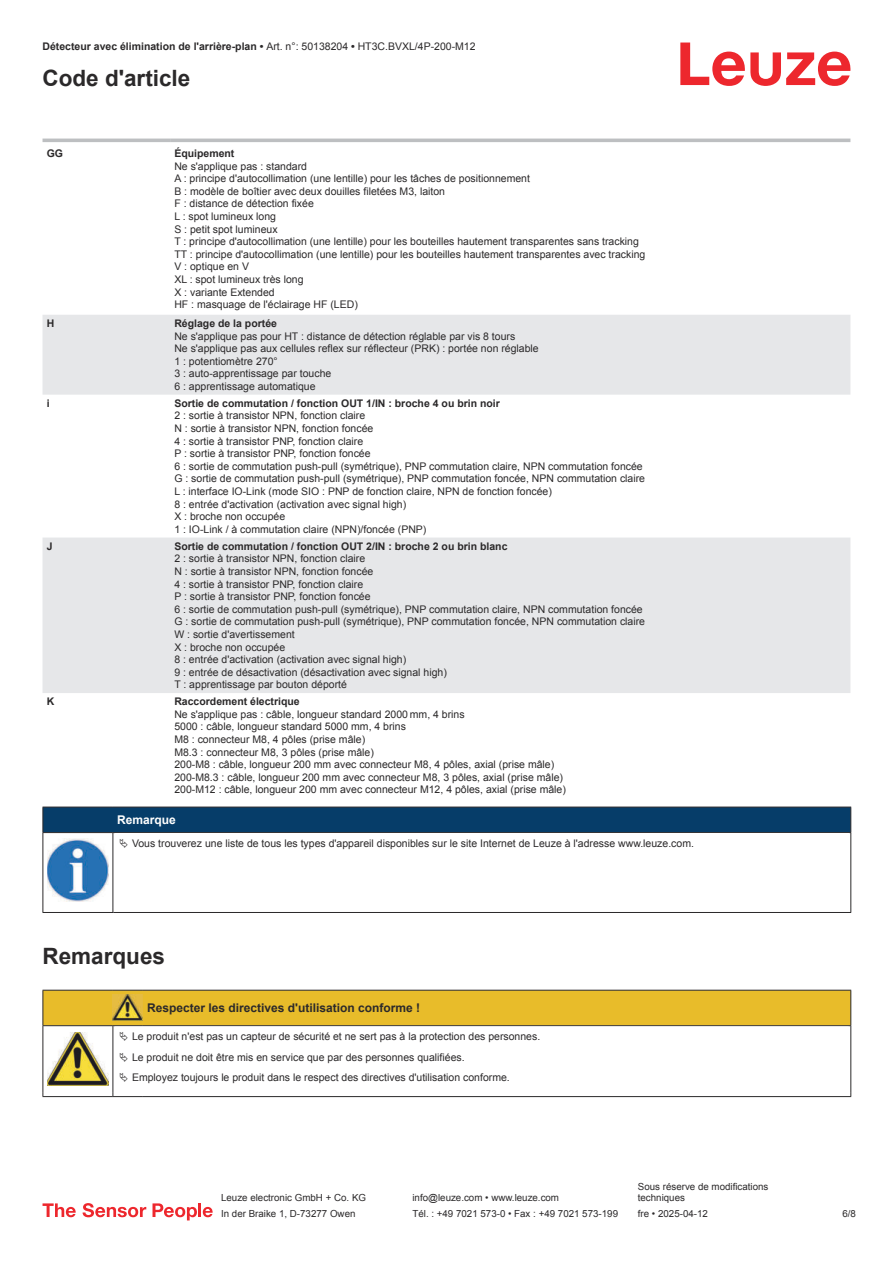
<style>
.page{position:relative;width:893px;height:1263px;background:#fff}
.page>*{position:absolute;margin:0;border:0;box-sizing:border-box;transform-origin:0 0}
.t1{font:700 22.5px "Arial";color:#2b292a}
.t2{font:700 12px "Arial";color:#2b292a}
.t3{font:700 12px "Arial";color:#fff}
.t4{font:10.5px/12.6px "Arial";color:#2b292a}
.t5{font:700 10.5px "Arial";color:#2b292a}
.t6{font:9.75px/11.7px "Arial";color:#2b292a}
.s1{font-weight:400}
</style>
<div class="page">
<svg style="left:680px;top:43px;width:170px;height:43px"></svg>
<svg style="left:43px;top:315px;width:807px;height:378px;fill:#e6e7e9"></svg>
<hr style="left:43px;top:139px;width:127px;height:3px;background:#bdbfc1">
<hr style="left:170px;top:139px;width:680px;height:3px;background:#bdbfc1">
<svg style="left:43px;top:1203px;width:33px;height:14px"></svg>
<svg style="left:83px;top:1203px;width:63px;height:14px"></svg>
<svg style="left:153px;top:1203px;width:44px;height:17px"></svg>
<hr style="left:198px;top:1203px;width:3px;height:14px;background:#ed272d">
<svg style="left:203px;top:1207px;width:10px;height:10px"></svg>
<hr style="left:43px;top:832px;width:70px;height:1px;background:#2b292a">
<div style="left:43px;top:807px;width:808px;height:25px;background:#063d69"></div>
<hr style="left:113px;top:832px;width:738px;height:1px;background:#2b292a">
<hr style="left:43px;top:833px;width:1px;height:75px;background:#2b292a">
<hr style="left:113px;top:833px;width:1px;height:75px;background:#2b292a">
<hr style="left:850px;top:833px;width:1px;height:75px;background:#2b292a">
<hr style="left:43px;top:912px;width:70px;height:1px;background:#2b292a">
<hr style="left:113px;top:912px;width:738px;height:1px;background:#2b292a">
<img style="left:47px;top:839px;width:61px;height:63px">
<hr style="left:43px;top:1096px;width:70px;height:1px;background:#2b292a">
<hr style="left:113px;top:1096px;width:30px;height:1px;background:#2b292a">
<hr style="left:143px;top:1096px;width:708px;height:1px;background:#2b292a">
<svg style="left:43px;top:990px;width:808px;height:106px"></svg>
<p class="t5" style="left:43px;top:43px;width:435px">Détecteur avec élimination de l'arrière-plan • <span class="s1">Art. n°: 50138204</span> • <span class="s1">HT3C.BVXL/4P-200-M12</span></p>
<h1 class="t1" style="left:43px;top:70px;width:149px">Code d'article</h1>
<p class="t5" style="left:47px;top:149px;width:18px">GG</p>
<p class="t5" style="left:174px;top:149px;width:62px">Équipement</p>
<p class="t4" style="left:174px;top:161px;width:473px">Ne s'applique pas : standard<br>A : principe d'autocollimation (une lentille) pour les tâches de positionnement<br>B : modèle de boîtier avec deux douilles filetées M3, laiton<br>F : distance de détection fixée<br>L : spot lumineux long<br>S : petit spot lumineux<br>T : principe d'autocollimation (une lentille) pour les bouteilles hautement transparentes sans tracking TT : principe d'autocollimation (une lentille) pour les bouteilles hautement transparentes avec tracking V : optique en V<br>XL : spot lumineux très long<br>X : variante Extended<br>HF : masquage de l'éclairage HF (LED)</p>
<p class="t5" style="left:47px;top:319px;width:9px">H</p>
<p class="t5" style="left:174px;top:319px;width:104px">Réglage de la portée</p>
<p class="t4" style="left:174px;top:330px;width:366px">Ne s'applique pas pour HT : distance de détection réglable par vis 8 tours<br>Ne s'applique pas aux cellules reflex sur réflecteur (PRK) : portée non réglable 1 : potentiomètre 270°<br>3 : auto-apprentissage par touche<br>6 : apprentissage automatique</p>
<p class="t5" style="left:47px;top:399px;width:4px">i</p>
<p class="t5" style="left:174px;top:399px;width:327px">Sortie de commutation / fonction OUT 1/IN : broche 4 ou brin noir</p>
<p class="t4" style="left:174px;top:410px;width:472px">2 : sortie à transistor NPN, fonction claire<br>N : sortie à transistor NPN, fonction foncée<br>4 : sortie à transistor PNP, fonction claire<br>P : sortie à transistor PNP, fonction foncée<br>6 : sortie de commutation push-pull (symétrique), PNP commutation claire, NPN commutation foncée G : sortie de commutation push-pull (symétrique), PNP commutation foncée, NPN commutation claire L : interface IO-Link (mode SIO : PNP de fonction claire, NPN de fonction foncée)<br>8 : entrée d'activation (activation avec signal high)<br>X : broche non occupée<br>1 : IO-Link / à commutation claire (NPN)/foncée (PNP)</p>
<p class="t5" style="left:47px;top:542px;width:7px">J</p>
<p class="t5" style="left:174px;top:542px;width:335px">Sortie de commutation / fonction OUT 2/IN : broche 2 ou brin blanc</p>
<p class="t4" style="left:174px;top:553px;width:472px">2 : sortie à transistor NPN, fonction claire<br>N : sortie à transistor NPN, fonction foncée<br>4 : sortie à transistor PNP, fonction claire<br>P : sortie à transistor PNP, fonction foncée<br>6 : sortie de commutation push-pull (symétrique), PNP commutation claire, NPN commutation foncée G : sortie de commutation push-pull (symétrique), PNP commutation foncée, NPN commutation claire W : sortie d'avertissement<br>X : broche non occupée<br>8 : entrée d'activation (activation avec signal high)<br>9 : entrée de désactivation (désactivation avec signal high)<br>T : apprentissage par bouton déporté</p>
<p class="t5" style="left:47px;top:698px;width:9px">K</p>
<p class="t5" style="left:174px;top:698px;width:127px">Raccordement électrique</p>
<p class="t4" style="left:174px;top:709px;width:393px">Ne s'applique pas : câble, longueur standard 2000 mm, 4 brins<br>5000 : câble, longueur standard 5000 mm, 4 brins<br>M8 : connecteur M8, 4 pôles (prise mâle)<br>M8.3 : connecteur M8, 3 pôles (prise mâle)<br>200-M8 : câble, longueur 200 mm avec connecteur M8, 4 pôles, axial (prise mâle)<br>200-M8.3 : câble, longueur 200 mm avec connecteur M8, 3 pôles, axial (prise mâle)<br>200-M12 : câble, longueur 200 mm avec connecteur M12, 4 pôles, axial (prise mâle)</p>
<p class="t3" style="left:117px;top:815px;width:60px">Remarque</p>
<p class="t4" style="left:132px;top:838px;width:563px">Vous trouverez une liste de tous les types d'appareil disponibles sur le site Internet de Leuze à l'adresse www.leuze.com.</p>
<h1 class="t1" style="left:43px;top:947px;width:124px">Remarques</h1>
<p class="t2" style="left:147px;top:1003px;width:274px">Respecter les directives d'utilisation conforme !</p>
<p class="t4" style="left:132px;top:1027px;width:410px;line-height:20.2px">Le produit n'est pas un capteur de sécurité et ne sert pas à la protection des personnes.<br>Le produit ne doit être mis en service que par des personnes qualifiées.<br>Employez toujours le produit dans le respect des directives d'utilisation conforme.</p>
<p class="t6" style="left:221px;top:1193px;width:146px">Leuze electronic GmbH + Co. KG</p>
<p class="t6" style="left:412px;top:1193px;width:148px">info@leuze.com • www.leuze.com</p>
<p class="t6" style="left:638px;top:1181px;width:132px">Sous réserve de modifications techniques</p>
<p class="t6" style="left:221px;top:1209px;width:136px">In der Braike 1, D-73277 Owen</p>
<p class="t6" style="left:412px;top:1209px;width:207px">Tél. : +49 7021 573-0 • Fax : +49 7021 573-199</p>
<p class="t6" style="left:638px;top:1209px;width:72px">fre • 2025-04-12</p>
<p class="t6" style="left:842px;top:1209px;width:15px">6 /8</p>
</div>
